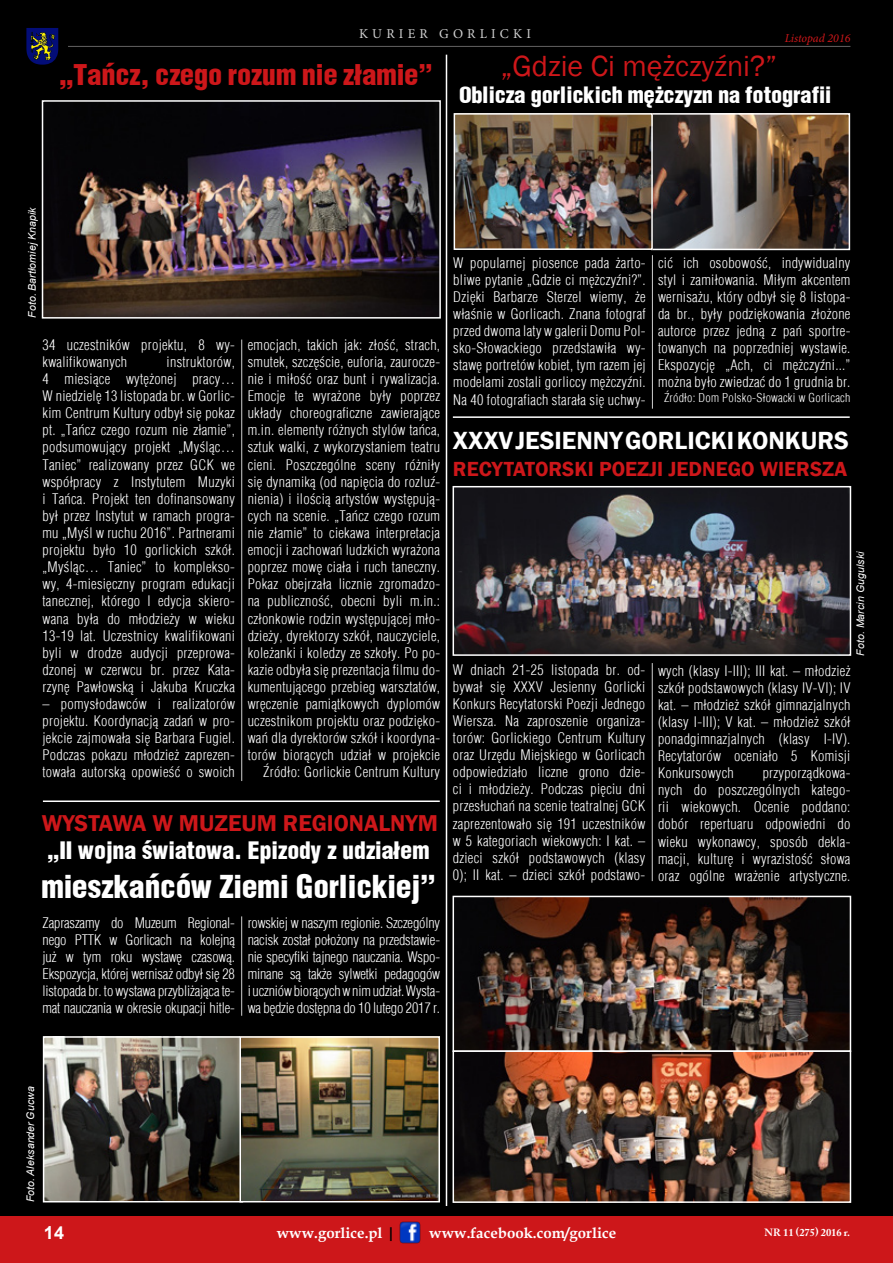
<style>
.page{position:relative;width:893px;height:1263px;background:#fff}
.page>*{position:absolute;margin:0;border:0;box-sizing:border-box;transform-origin:0 0}
.t1{font:31.5px "Switz Cond Blackpl";color:#fff}
.t2{font:30px "Franklin Gothic";color:#cd171a}
.t3{font:28.5px "Switz Cond Blackpl";color:#cd171a}
.t4{font:600 25.5px "Franklin Gothic";color:#fff}
.t5{font:24px "Switz Cond Blackpl";color:#fff}
.t6{font:600 23.55px "Franklin Gothic";color:#cd171a}
.t7{font:22.5px "Switz Cond Blackpl";color:#fff}
.t8{font:600 21px "Franklin Gothic";color:#cd171a}
.t9{font:700 18px "Arial";color:#fff}
.t10{font:700 15px "Book Antiqua";color:#fff}
.t11{font:300 14.25px/17.1px "Switzerland Cond";letter-spacing:.02em;color:#fff;text-align:justify}
.t12{font:13.5px "Minion Pro";letter-spacing:.31em;color:#d0d0d0}
.t13{font:300 12px "Switzerland Cond";letter-spacing:.02em;color:#fff}
.t14{font:italic 12px "Minion Pro";letter-spacing:-.005em;color:#cd171a}
.t15{font:italic 10.5px "Arial";letter-spacing:.01em;color:#fff}
.t16{font:700 10.5px "Adobe Caslon Pro";color:#fff}
.s1{color:#000}
</style>
<div class="page">
<div style="left:0;top:0;width:893px;height:1216px;background:#000"></div>
<div style="left:0;top:1216px;width:893px;height:47px;background:#cd171a"></div>
<img style="left:400px;top:1222px;width:21px;height:21px">
<hr style="left:68px;top:46px;width:782px;height:1px;background:#646363">
<svg style="left:26px;top:28px;width:32px;height:37px"></svg>
<img style="left:654px;top:116px;width:193px;height:131px">
<div style="left:651px;top:113px;width:199px;height:137px;border:2px solid #fff"></div>
<img style="left:457px;top:116px;width:193px;height:131px">
<div style="left:454px;top:113px;width:199px;height:137px;border:2px solid #fff"></div>
<img style="left:45px;top:103px;width:393px;height:213px">
<div style="left:42px;top:100px;width:399px;height:219px;border:2px solid #fff"></div>
<hr style="left:453px;top:416px;width:397px;height:2px;background:#fff">
<hr style="left:446px;top:55px;width:1px;height:1151px;background:#fff">
<hr style="left:652px;top:255px;width:1px;height:154px;background:#d0d0d0">
<hr style="left:241px;top:340px;width:1px;height:441px;background:#d0d0d0">
<img style="left:46px;top:1039px;width:193px;height:160px">
<div style="left:43px;top:1036px;width:200px;height:166px;border:2px solid #fff"></div>
<hr style="left:43px;top:800px;width:397px;height:2px;background:#fff">
<img style="left:242px;top:1039px;width:195px;height:160px">
<div style="left:239px;top:1036px;width:201px;height:166px;border:2px solid #fff"></div>
<img style="left:456px;top:489px;width:392px;height:164px">
<div style="left:453px;top:486px;width:398px;height:170px;border:2px solid #fff"></div>
<img style="left:456px;top:899px;width:392px;height:301px">
<div style="left:453px;top:896px;width:398px;height:156px;border:2px solid #fff"></div>
<div style="left:453px;top:1050px;width:398px;height:153px;border:2px solid #fff"></div>
<hr style="left:241px;top:916px;width:1px;height:100px;background:#d0d0d0">
<hr style="left:652px;top:663px;width:1px;height:218px;background:#d0d0d0">
<p class="t12" style="left:359px;top:25px;width:173px">KURIER GORLICKI</p>
<p class="t14" style="left:785px;top:30px;width:67px">Listopad 2016</p>
<h3 class="t3" style="left:59px;top:56px;width:375px">„Tańcz, czego rozum nie złamie”</h3>
<h2 class="t2" style="left:500px;top:47px;width:278px">„Gdzie Ci mężczyźni?”</h2>
<h3 class="t7" style="left:459px;top:79px;width:374px">Oblicza gorlickich mężczyzn na fotografii</h3>
<p class="t15" style="left:25px;top:318px;width:112px;rotate:-90deg">Foto. Bartłomiej Knapik</p>
<p class="t11" style="left:43px;top:336px;width:194px">34 uczestników projektu, 8 wy&shy;kwalifikowanych</p>
<p class="t11" style="left:43px;top:353px;width:194px;text-indent:124px">instruktorów, 4 miesiące wytężonej pracy… W niedzielę 13 listopada br. w Gorlic&shy;kim Centrum Kultury odbył się pokaz pt. „Tańcz czego rozum nie złamie”, podsumowujący projekt „Myśląc… Taniec” realizowany przez GCK we współpracy z Instytutem Muzyki i Tańca. Projekt ten dofinansowany był przez Instytut w ramach progra&shy;mu „Myśl w ruchu 2016”. Partnerami projektu było 10 gorlickich szkół. „Myśląc… Taniec” to komplekso&shy;wy, 4-miesięczny program edukacji tanecznej, którego I edycja skiero&shy;wana była do młodzieży w wieku 13-19 lat. Uczestnicy kwalifikowani byli w drodze audycji przeprowa&shy;dzonej w czerwcu br. przez Kata&shy;rzynę Pawłowską i Jakuba Kruczka</p>
<p class="t11" style="left:43px;top:695px;width:194px">– pomysłodawców i realizatorów projektu. Koordynacją zadań w pro&shy;jekcie zajmowała się Barbara Fugiel.<br>Podczas pokazu młodzież zaprezen&shy;towała autorską opowieść o swoich</p>
<p class="t11" style="left:248px;top:336px;width:194px;text-align:right">emocjach, takich jak: złość, strach, smutek, szczęście, euforia, zaurocze&shy;nie i miłość oraz bunt i rywalizacja.<br>Emocje te wyrażone były poprzez układy choreograficzne zawierające m.in. elementy różnych stylów tańca, sztuk walki, z wykorzystaniem teatru cieni. Poszczególne sceny różniły się dynamiką (od napięcia do rozluź&shy;nienia) i ilością artystów występują&shy;cych na scenie. „Tańcz czego rozum nie złamie” to ciekawa interpretacja emocji i zachowań ludzkich wyrażona poprzez mowę ciała i ruch taneczny.<br>Pokaz obejrzała licznie zgromadzo&shy;na publiczność, obecni byli m.in.: członkowie rodzin występującej mło&shy;dzieży, dyrektorzy szkół, nauczyciele, koleżanki i koledzy ze szkoły. Po po&shy;kazie odbyła się prezentacja filmu do&shy;kumentującego przebieg warsztatów, wręczenie pamiątkowych dyplomów uczestnikom projektu oraz podzięko&shy;wań dla dyrektorów szkół i koordyna&shy;torów biorących udział w projekcie Źródło: Gorlickie Centrum Kultury</p>
<h3 class="t6" style="left:42px;top:808px;width:398px">WYSTAWA W MUZEUM REGIONALNYM</h3>
<h3 class="t5" style="left:48px;top:834px;width:383px">„II wojna światowa. Epizody z udziałem</h3>
<h1 class="t1" style="left:41px;top:865px;width:396px">mieszkańców Ziemi Gorlickiej”</h1>
<p class="t11" style="left:43px;top:914px;width:194px">Zapraszamy do Muzeum Regional&shy;nego PTTK w Gorlicach na kolejną już w tym roku wystawę czasową.<br>Ekspozycja, której wernisaż odbył się 28 listopada br. to wystawa przybliżająca te&shy;mat nauczania w okresie okupacji hitle-</p>
<p class="t11" style="left:248px;top:914px;width:194px">rowskiej w naszym regionie. Szczególny nacisk został położony na przedstawie&shy;nie specyfiki tajnego nauczania. Wspo&shy;minane są także sylwetki pedagogów i uczniów biorących w nim udział. Wysta&shy;wa będzie dostępna do 10 lutego 2017 r.</p>
<p class="t11" style="left:453px;top:254px;width:194px">W popularnej piosence pada żarto&shy;bliwe pytanie „Gdzie ci mężczyźni?”.<br>Dzięki Barbarze Sterzel wiemy, że właśnie w Gorlicach. Znana fotograf przed dwoma laty w galerii Domu Pol&shy;sko-Słowackiego przedstawiła wy&shy;stawę portretów kobiet, tym razem jej modelami zostali gorliccy mężczyźni.<br>Na 40 fotografiach starała się uchwy-</p>
<p class="t11" style="left:658px;top:254px;width:194px">cić ich osobowość, indywidualny styl i zamiłowania. Miłym akcentem wernisażu, który odbył się 8 listopa&shy;da br., były podziękowania złożone autorce przez jedną z pań sportre&shy;towanych na poprzedniej wystawie.<br>Ekspozycję „Ach, ci mężczyźni...” można było zwiedzać do 1 grudnia br.</p>
<p class="t13" style="left:664px;top:390px;width:188px">Źródło: Dom Polsko-Słowacki w Gorlicach</p>
<h3 class="t4" style="left:453px;top:425px;width:398px">XXXV JESIENNY GORLICKI KONKURS</h3>
<h3 class="t8" style="left:453px;top:456px;width:396px">RECYTATORSKI POEZJI JEDNEGO WIERSZA</h3>
<p class="t15" style="left:854px;top:656px;width:106px;rotate:-90deg">Foto. Marcin Gugulski</p>
<p class="t11" style="left:453px;top:661px;width:194px">W dniach 21-25 listopada br. od&shy;bywał się XXXV Jesienny Gorlicki Konkurs Recytatorski Poezji Jednego Wiersza. Na zaproszenie organiza&shy;torów: Gorlickiego Centrum Kultury oraz Urzędu Miejskiego w Gorlicach odpowiedziało liczne grono dzie&shy;ci i młodzieży. Podczas pięciu dni przesłuchań na scenie teatralnej GCK zaprezentowało się 191 uczestników w 5 kategoriach wiekowych: I kat. – dzieci szkół podstawowych (klasy 0); II kat. – dzieci szkół podstawo-</p>
<p class="t11" style="left:658px;top:662px;width:194px">wych (klasy I-III); III kat. – młodzież szkół podstawowych (klasy IV-VI); IV kat. – młodzież szkół gimnazjalnych (klasy I-III); V kat. – młodzież szkół ponadgimnazjalnych (klasy I-IV).<br>Recytatorów oceniało 5 Komisji Konkursowych</p>
<p class="t11" style="left:658px;top:764px;width:194px;text-indent:105px">przyporządkowa&shy;nych do poszczególnych katego&shy;rii wiekowych. Ocenie poddano: dobór repertuaru odpowiedni do wieku wykonawcy, sposób dekla&shy;macji, kulturę i wyrazistość słowa oraz ogólne wrażenie artystyczne.</p>
<p class="t15" style="left:24px;top:1202px;width:117px;rotate:-90deg">Foto. Aleksander Gucwa</p>
<p class="t9" style="left:44px;top:1221px;width:22px">14</p>
<p class="t10" style="left:277px;top:1222px;width:120px">www.gorlice.pl <span class="s1">|</span></p>
<p class="t10" style="left:429px;top:1222px;width:188px">www.facebook.com/gorlice</p>
<p class="t16" style="left:765px;top:1226px;width:87px">NR 11 (275) 2016 r.</p>
</div>
